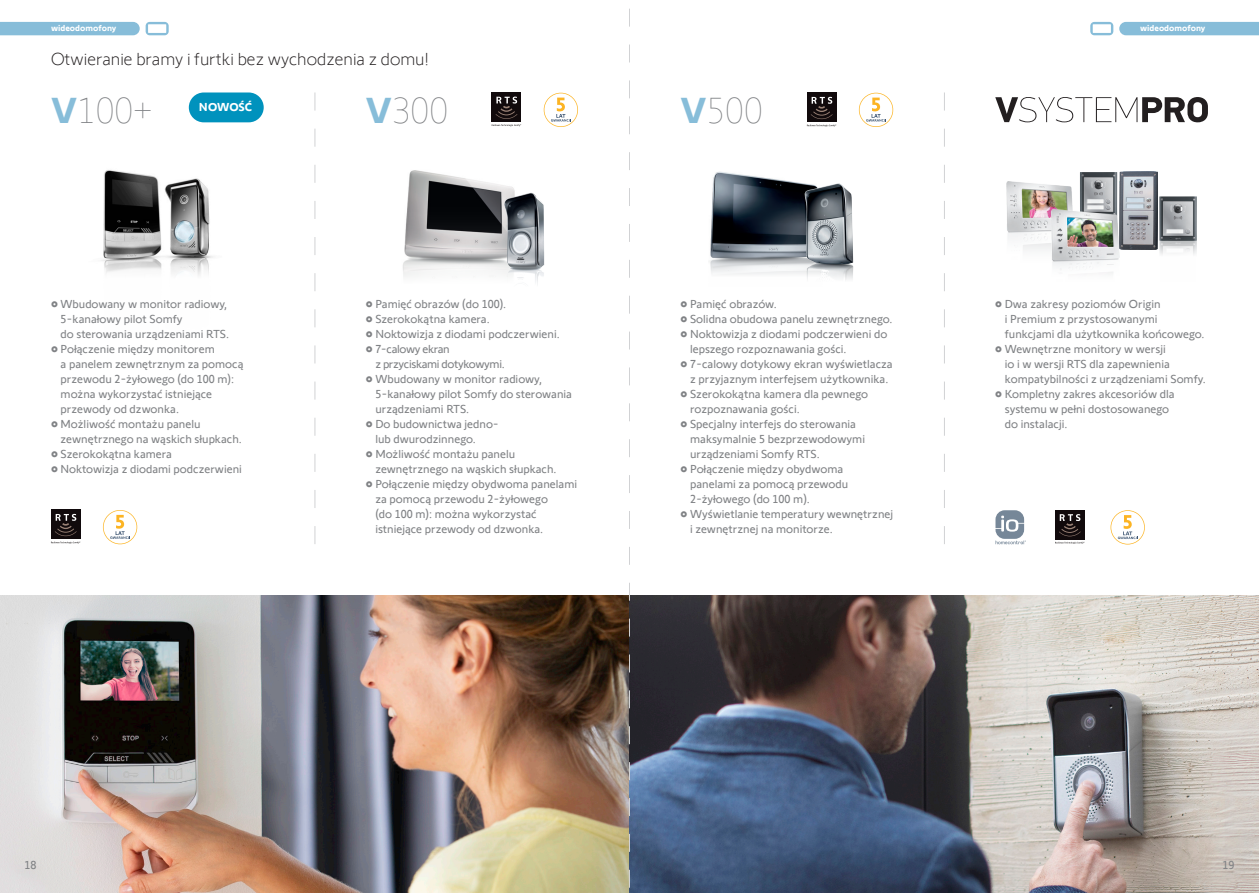
<style>
.page{position:relative;width:1259px;height:893px;background:#fff}
.page>*{position:absolute;margin:0;border:0;box-sizing:border-box;transform-origin:0 0}
.t1{font:200 37.5px "Somfy Sans";color:#808285}
.t2{font:300 18px "Somfy Sans";color:#231f20}
.t3{font:12px/15px "Somfy Sans";color:#808285}
.t4{font:12px/15px "Somfy Sans";letter-spacing:-.03em;color:#808285}
.t5{font:700 12px "Somfy Sans";color:#fff}
.t6{font:700 9px "Somfy Sans";color:#fff}
.s1{font-weight:700;color:#87bdd9}
</style>
<div class="page">
<div style="left:146px;top:22px;width:23px;height:13px;background:#87bdd9;border-radius:4px"></div>
<div style="left:148px;top:24px;width:18px;height:9px;background:#fff"></div>
<div style="left:1090px;top:22px;width:23px;height:13px;background:#87bdd9;border-radius:4px"></div>
<div style="left:1092px;top:24px;width:19px;height:9px;background:#fff"></div>
<div style="left:0;top:22px;width:140px;height:13px;background:#87bdd9"></div>
<div style="left:1119px;top:22px;width:140px;height:13px;background:#87bdd9"></div>
<img style="left:101px;top:170px;width:112px;height:106px">
<img style="left:0;top:595px;width:629px;height:298px">
<img style="left:630px;top:595px;width:629px;height:298px">
<svg style="left:315px;top:92px;width:1px;height:452px"></svg>
<svg style="left:944px;top:92px;width:1px;height:452px"></svg>
<div style="left:51px;top:510px;width:29px;height:29px;background:#110a0c"></div>
<svg style="left:51px;top:514px;width:29px;height:30px"></svg>
<div style="left:492px;top:92px;width:29px;height:30px;background:#110a0c"></div>
<svg style="left:492px;top:97px;width:29px;height:29px"></svg>
<div style="left:807px;top:93px;width:29px;height:29px;background:#110a0c"></div>
<svg style="left:807px;top:97px;width:29px;height:30px"></svg>
<svg style="left:103px;top:510px;width:34px;height:34px"></svg>
<svg style="left:544px;top:93px;width:34px;height:34px"></svg>
<svg style="left:859px;top:93px;width:34px;height:34px"></svg>
<img style="left:403px;top:170px;width:132px;height:108px">
<img style="left:504px;top:193px;width:26px;height:80px">
<img style="left:709px;top:171px;width:94px;height:104px">
<img style="left:803px;top:183px;width:34px;height:96px">
<img style="left:1120px;top:171px;width:37px;height:79px">
<img style="left:1159px;top:196px;width:37px;height:59px">
<img style="left:1080px;top:172px;width:37px;height:37px">
<img style="left:1006px;top:182px;width:67px;height:68px">
<img style="left:1051px;top:209px;width:69px;height:65px">
<svg style="left:995px;top:97px;width:213px;height:25px"></svg>
<svg style="left:995px;top:510px;width:31px;height:34px"></svg>
<div style="left:1008px;top:521px;width:7px;height:9px;background:#768798;border-radius:50%"></div>
<div style="left:1055px;top:510px;width:29px;height:29px;background:#110a0c"></div>
<svg style="left:1059px;top:514px;width:22px;height:22px"></svg>
<svg style="left:1055px;top:542px;width:29px;height:2px"></svg>
<svg style="left:1110px;top:510px;width:34px;height:34px"></svg>
<svg style="left:629px;top:8px;width:1px;height:885px"></svg>
<div style="left:189px;top:92px;width:75px;height:30px;background:#0092bd;border-radius:15px"></div>
<p class="t6" style="left:51px;top:21px;width:67px">wideodomofony</p>
<p class="t6" style="left:1140px;top:21px;width:67px">wideodomofony</p>
<p class="t2" style="left:51px;top:46px;width:380px">Otwieranie bramy i furtki bez wychodzenia z domu!</p>
<p class="t1" style="left:51px;top:83px;width:103px"><span class="s1">V</span>100+</p>
<p class="t5" style="left:199px;top:98px;width:55px">NOWOŚĆ</p>
<p class="t1" style="left:366px;top:83px;width:84px"><span class="s1">V</span>300</p>
<p class="t1" style="left:680px;top:83px;width:84px"><span class="s1">V</span>500</p>
<p class="t3" style="left:61px;top:295px;width:170px;text-indent:-10px">• Wbudowany w monitor radiowy,<br>5-kanałowy pilot Somfy<br>do sterowania urządzeniami RTS.</p>
<p class="t3" style="left:61px;top:340px;width:184px;text-indent:-10px">• Połączenie między monitorem<br>a panelem zewnętrznym za pomocą przewodu 2-żyłowego (do 100 m): można wykorzystać istniejące przewody od dzwonka.</p>
<p class="t3" style="left:61px;top:415px;width:183px;text-indent:-10px">• Możliwość montażu panelu zewnętrznego na wąskich słupkach.</p>
<p class="t3" style="left:51px;top:445px;width:122px">• Szerokokątna kamera</p>
<p class="t3" style="left:51px;top:460px;width:192px">• Noktowizja z diodami podczerwieni</p>
<p class="t3" style="left:366px;top:295px;width:142px">• Pamięć obrazów (do 100).</p>
<p class="t3" style="left:366px;top:310px;width:125px">• Szerokokątna kamera.</p>
<p class="t3" style="left:366px;top:325px;width:195px">• Noktowizja z diodami podczerwieni.</p>
<p class="t4" style="left:375px;top:340px;width:131px;text-indent:-10px">• 7-calowy ekran<br>z przyciskami dotykowymi.</p>
<p class="t3" style="left:375px;top:370px;width:198px;text-indent:-10px">• Wbudowany w monitor radiowy,<br>5-kanałowy pilot Somfy do sterowania urządzeniami RTS.</p>
<p class="t3" style="left:375px;top:415px;width:125px;text-indent:-10px">• Do budownictwa jedno&shy;lub dwurodzinnego.</p>
<p class="t3" style="left:375px;top:445px;width:183px;text-indent:-10px">• Możliwość montażu panelu zewnętrznego na wąskich słupkach.</p>
<p class="t3" style="left:375px;top:475px;width:203px;text-indent:-10px">• Połączenie między obydwoma panelami za pomocą przewodu 2-żyłowego<br>(do 100 m): można wykorzystać istniejące przewody od dzwonka.</p>
<p class="t3" style="left:680px;top:295px;width:98px">• Pamięć obrazów.</p>
<p class="t3" style="left:680px;top:310px;width:213px">• Solidna obudowa panelu zewnętrznego.</p>
<p class="t3" style="left:690px;top:325px;width:199px;text-indent:-10px">• Noktowizja z diodami podczerwieni do lepszego rozpoznawania gości.</p>
<p class="t3" style="left:680px;top:355px;width:214px;text-align:center">• 7-calowy dotykowy ekran wyświetlacza z przyjaznym interfejsem użytkownika.</p>
<p class="t3" style="left:690px;top:385px;width:179px;text-indent:-10px">• Szerokokątna kamera dla pewnego rozpoznawania gości.</p>
<p class="t3" style="left:690px;top:415px;width:176px;text-indent:-10px">• Specjalny interfejs do sterowania maksymalnie 5 bezprzewodowymi urządzeniami Somfy RTS.</p>
<p class="t3" style="left:690px;top:460px;width:160px;text-indent:-10px">• Połączenie między obydwoma panelami za pomocą przewodu<br>2-żyłowego (do 100 m).</p>
<p class="t3" style="left:690px;top:505px;width:205px;text-indent:-10px">• Wyświetlanie temperatury wewnętrznej i zewnętrznej na monitorze.</p>
<p class="t3" style="left:1004px;top:295px;width:201px;text-indent:-10px">• Dwa zakresy poziomów Origin<br>i Premium z przystosowanymi funkcjami dla użytkownika końcowego.</p>
<p class="t3" style="left:1004px;top:340px;width:203px;text-indent:-10px">• Wewnętrzne monitory w wersji<br>io i w wersji RTS dla zapewnienia kompatybilności z urządzeniami Somfy.</p>
<p class="t3" style="left:1004px;top:385px;width:171px;text-indent:-10px">• Kompletny zakres akcesoriów dla systemu w pełni dostosowanego do instalacji.</p>
<p class="t3" style="left:25px;top:856px;width:13px">18</p>
<p class="t3" style="left:1222px;top:856px;width:13px">19</p>
</div>
